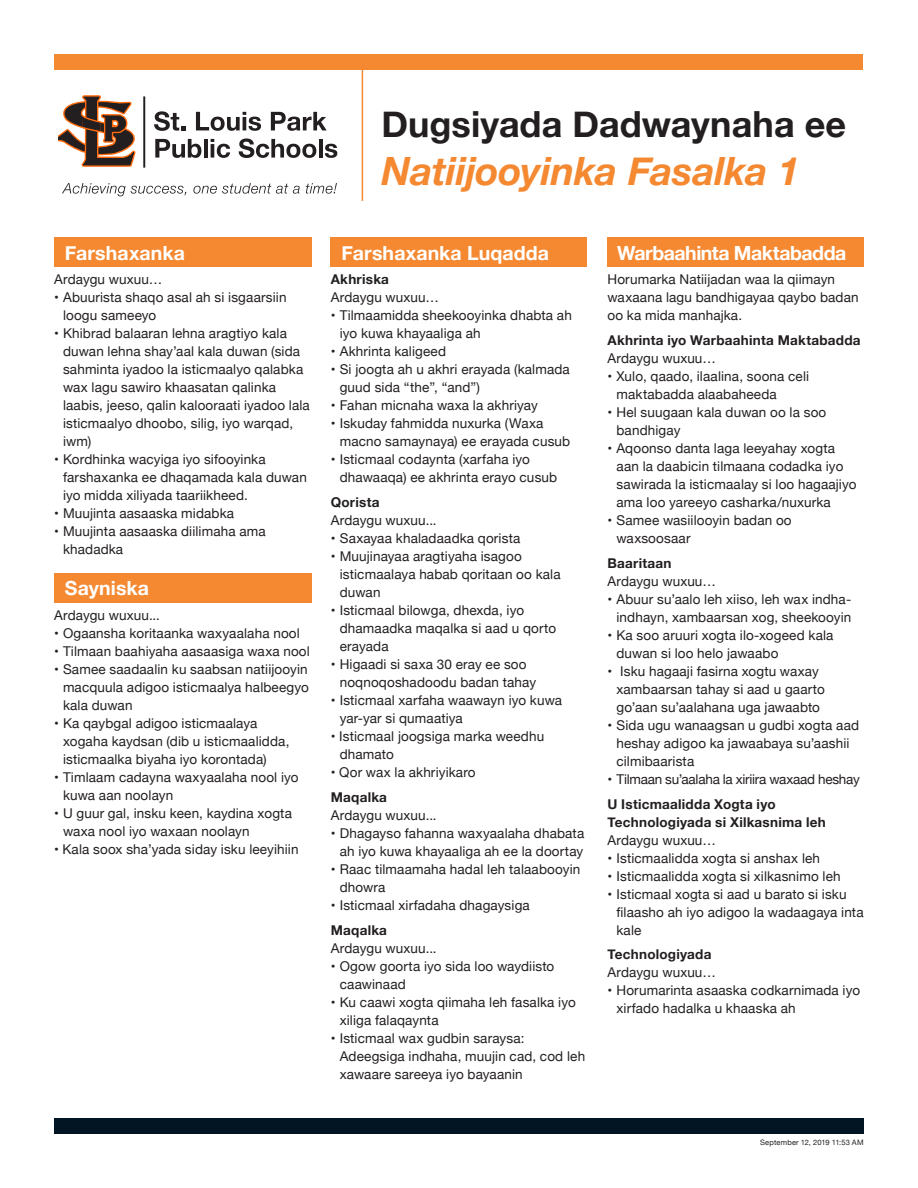
<style>
.page{position:relative;width:918px;height:1188px;background:#fff}
.page>*{position:absolute;margin:0;border:0;box-sizing:border-box;transform-origin:0 0}
.t1{font:italic 700 39px "Helvetica Neue";letter-spacing:-.01em;color:#f58932}
.t2{font:700 36px "Helvetica Neue";letter-spacing:.005em;color:#231f20}
.Headers{font:700 19.5px "Helvetica Neue";color:#fff}
.Headers-2{font:700 19.5px "Helvetica Neue";letter-spacing:-.025em;color:#fff}
.body_text{font:13.5px/18px "Helvetica Neue";letter-spacing:.01em;color:#231f20}
.Subheads{font:700 13.5px/18px "Helvetica Neue";letter-spacing:.02em;color:#231f20}
.body_text-2{font:13.5px "Helvetica Neue";letter-spacing:-.02em;color:#231f20}
.t3{font:7.5px "Helvetica Neue";letter-spacing:.02em;color:#231f20}
</style>
<div class="page">
<div style="left:54px;top:1119px;width:810px;height:15px;background:#011622"></div>
<svg style="left:62px;top:183px;width:124px;height:13px"></svg>
<svg style="left:193px;top:183px;width:107px;height:11px"></svg>
<svg style="left:306px;top:183px;width:31px;height:11px"></svg>
<svg style="left:154px;top:111px;width:31px;height:20px"></svg>
<svg style="left:196px;top:112px;width:65px;height:19px"></svg>
<svg style="left:271px;top:112px;width:56px;height:19px"></svg>
<svg style="left:155px;top:139px;width:46px;height:19px"></svg>
<hr style="left:204px;top:139px;width:4px;height:19px;background:#231f20">
<svg style="left:211px;top:139px;width:19px;height:19px"></svg>
<svg style="left:239px;top:138px;width:77px;height:20px"></svg>
<hr style="left:319px;top:139px;width:4px;height:19px;background:#231f20">
<svg style="left:325px;top:144px;width:12px;height:14px"></svg>
<svg style="left:58px;top:95px;width:78px;height:72px"></svg>
<hr style="left:143px;top:96px;width:2px;height:72px;background:#231f20">
<div style="left:54px;top:54px;width:809px;height:15px;background:#f58932"></div>
<hr style="left:362px;top:63px;width:1px;height:138px;background:#f58932">
<div style="left:54px;top:237px;width:257px;height:29px;background:#f58932"></div>
<div style="left:54px;top:574px;width:257px;height:29px;background:#f58932"></div>
<div style="left:331px;top:237px;width:256px;height:29px;background:#f58932"></div>
<div style="left:608px;top:237px;width:256px;height:29px;background:#f58932"></div>
<p class="t2" style="left:381px;top:96px;width:466px">Dugsiyada Dadwaynaha ee</p>
<p class="t1" style="left:381px;top:140px;width:420px">Natiijooyinka Fasalka 1</p>
<p class="Headers" style="left:65px;top:237px;width:122px">Farshaxanka</p>
<p class="body_text" style="left:54px;top:271px;width:110px">Ardaygu wuxuu…</p>
<p class="body_text" style="left:63px;top:289px;width:225px;text-indent:-9px">• Abuurista shaqo asal ah si isgaarsiin loogu sameeyo</p>
<p class="body_text" style="left:63px;top:325px;width:248px;text-indent:-9px">• Khibrad balaaran lehna aragtiyo kala duwan lehna shay’aal kala duwan (sida sahminta iyadoo la isticmaalyo qalabka wax lagu sawiro khaasatan qalinka laabis, jeeso, qalin kalooraati iyadoo lala isticmaalyo dhoobo, silig, iyo warqad, iwm)</p>
<p class="body_text" style="left:63px;top:451px;width:245px;text-indent:-9px">• Kordhinka wacyiga iyo sifooyinka farshaxanka ee dhaqamada kala duwan iyo midda xiliyada taariikheed.</p>
<p class="body_text" style="left:54px;top:505px;width:182px">• Muujinta aasaaska midabka</p>
<p class="body_text" style="left:63px;top:523px;width:204px;text-indent:-9px">• Muujinta aasaaska diilimaha ama khadadka</p>
<p class="Headers" style="left:65px;top:573px;width:86px">Sayniska</p>
<p class="body_text" style="left:54px;top:607px;width:107px">Ardaygu wuxuu...</p>
<p class="body_text" style="left:54px;top:625px;width:247px">• Ogaansha koritaanka waxyaalaha nool</p>
<p class="body_text" style="left:54px;top:643px;width:257px">• Tilmaan baahiyaha aasaasiga waxa nool</p>
<p class="body_text" style="left:63px;top:661px;width:247px;text-align:justify;text-indent:-9px">• Samee saadaalin ku saabsan natiijooyin macquula adigoo isticmaalya halbeegyo kala duwan</p>
<p class="body_text" style="left:63px;top:715px;width:228px;text-indent:-9px">• Ka qaybgal adigoo isticmaalaya xogaha kaydsan (dib u isticmaalidda, isticmaalka biyaha iyo korontada)</p>
<p class="body_text" style="left:63px;top:769px;width:237px;text-indent:-9px">• Timlaam cadayna waxyaalaha nool iyo kuwa aan noolayn</p>
<p class="body_text" style="left:63px;top:805px;width:230px;text-indent:-9px">• U guur gal, insku keen, kaydina xogta waxa nool iyo waxaan noolayn</p>
<p class="body_text" style="left:54px;top:841px;width:246px">• Kala soox sha’yada siday isku leeyihiin</p>
<p class="Headers" style="left:342px;top:237px;width:209px">Farshaxanka Luqadda</p>
<p class="Subheads" style="left:331px;top:271px;width:60px">Akhriska</p>
<p class="body_text" style="left:331px;top:289px;width:110px">Ardaygu wuxuu…</p>
<p class="body_text" style="left:340px;top:307px;width:234px;text-indent:-9px">• Tilmaamidda sheekooyinka dhabta ah iyo kuwa khayaaliga ah</p>
<p class="body_text" style="left:331px;top:343px;width:117px">• Akhrinta kaligeed</p>
<p class="body_text" style="left:340px;top:361px;width:232px;text-indent:-9px">• Si joogta ah u akhri erayada (kalmada guud sida “the”, “and”)</p>
<p class="body_text" style="left:331px;top:397px;width:209px">• Fahan micnaha waxa la akhriyay</p>
<p class="body_text" style="left:340px;top:415px;width:232px;text-indent:-9px">• Iskuday fahmidda nuxurka (Waxa macno samaynaya) ee erayada cusub</p>
<p class="body_text" style="left:340px;top:451px;width:219px;text-indent:-9px">• Isticmaal codaynta (xarfaha iyo dhawaaqa) ee akhrinta erayo cusub</p>
<p class="Subheads" style="left:331px;top:494px;width:50px">Qorista</p>
<p class="body_text" style="left:331px;top:512px;width:107px">Ardaygu wuxuu...</p>
<p class="body_text" style="left:331px;top:530px;width:191px">• Saxayaa khaladaadka qorista</p>
<p class="body_text" style="left:340px;top:548px;width:222px;text-indent:-9px">• Muujinayaa aragtiyaha isagoo isticmaalaya habab qoritaan oo kala duwan</p>
<p class="body_text" style="left:340px;top:602px;width:218px;text-indent:-9px">• Isticmaal bilowga, dhexda, iyo dhamaadka maqalka si aad u qorto erayada</p>
<p class="body_text" style="left:340px;top:656px;width:198px;text-indent:-9px">• Higaadi si saxa 30 eray ee soo noqnoqoshadoodu badan tahay</p>
<p class="body_text" style="left:340px;top:692px;width:224px;text-indent:-9px">• Isticmaal xarfaha waawayn iyo kuwa yar-yar si qumaatiya</p>
<p class="body_text" style="left:340px;top:728px;width:206px;text-indent:-9px">• Isticmaal joogsiga marka weedhu dhamato</p>
<p class="body_text" style="left:331px;top:764px;width:146px">• Qor wax la akhriyikaro</p>
<p class="Subheads" style="left:331px;top:788px;width:58px">Maqalka</p>
<p class="body_text" style="left:331px;top:807px;width:107px">Ardaygu wuxuu...</p>
<p class="body_text" style="left:331px;top:825px;width:255px;text-align:center">• Dhagayso fahanna waxyaalaha dhabata ah iyo kuwa khayaaliga ah ee la doortay</p>
<p class="body_text" style="left:340px;top:861px;width:242px;text-indent:-9px">• Raac tilmaamaha hadal leh talaabooyin dhowra</p>
<p class="body_text" style="left:331px;top:897px;width:201px">• Isticmaal xirfadaha dhagaysiga</p>
<p class="Subheads" style="left:331px;top:921px;width:58px">Maqalka</p>
<p class="body_text" style="left:331px;top:940px;width:107px">Ardaygu wuxuu...</p>
<p class="body_text" style="left:340px;top:958px;width:216px;text-indent:-9px">• Ogow goorta iyo sida loo waydiisto caawinaad</p>
<p class="body_text" style="left:340px;top:994px;width:238px;text-indent:-9px">• Ku caawi xogta qiimaha leh fasalka iyo xiliga falaqaynta</p>
<p class="body_text" style="left:340px;top:1030px;width:247px;text-indent:-9px">• Isticmaal wax gudbin saraysa:<br>Adeegsiga indhaha, muujin cad, cod leh xawaare sareeya iyo bayaanin</p>
<p class="Headers-2" style="left:617px;top:237px;width:231px">Warbaahinta Maktabadda</p>
<p class="body_text" style="left:608px;top:271px;width:253px">Horumarka Natiijadan waa la qiimayn waxaana lagu bandhigayaa qaybo badan oo ka mida manhajka.</p>
<p class="Subheads" style="left:608px;top:332px;width:255px">Akhrinta iyo Warbaahinta Maktabadda</p>
<p class="body_text" style="left:608px;top:350px;width:110px">Ardaygu wuxuu…</p>
<p class="body_text" style="left:616px;top:368px;width:194px;text-indent:-9px">• Xulo, qaado, ilaalina, soona celi maktabadda alaabaheeda</p>
<p class="body_text" style="left:616px;top:404px;width:211px;text-indent:-9px">• Hel suugaan kala duwan oo la soo bandhigay</p>
<p class="body_text" style="left:616px;top:440px;width:242px;text-indent:-9px">• Aqoonso danta laga leeyahay xogta aan la daabicin tilmaana codadka iyo sawirada la isticmaalay si loo hagaajiyo ama loo yareeyo casharka/nuxurka</p>
<p class="body_text" style="left:616px;top:512px;width:177px;text-indent:-9px">• Samee wasiilooyin badan oo waxsoosaar</p>
<p class="Subheads" style="left:608px;top:554px;width:66px">Baaritaan</p>
<p class="body_text" style="left:608px;top:573px;width:110px">Ardaygu wuxuu…</p>
<p class="body_text" style="left:608px;top:591px;width:245px;text-align:right">• Abuur su’aalo leh xiiso, leh wax indha&shy;indhayn, xambaarsan xog, sheekooyin</p>
<p class="body_text" style="left:616px;top:627px;width:219px;text-indent:-9px">• Ka soo aruuri xogta ilo-xogeed kala duwan si loo helo jawaabo</p>
<p class="body_text" style="left:616px;top:663px;width:210px;text-indent:-9px">• Isku hagaaji fasirna xogtu waxay xambaarsan tahay si aad u gaarto go’aan su’aalahana uga jawaabto</p>
<p class="body_text" style="left:616px;top:717px;width:244px;text-indent:-9px">• Sida ugu wanaagsan u gudbi xogta aad heshay adigoo ka jawaabaya su’aashii cilmibaarista</p>
<p class="body_text-2" style="left:608px;top:769px;width:254px">• Tilmaan su’aalaha la xiriira waxaad heshay</p>
<p class="Subheads" style="left:608px;top:795px;width:220px">U Isticmaalidda Xogta iyo<br>Technologiyada si Xilkasnima leh</p>
<p class="body_text" style="left:608px;top:832px;width:110px">Ardaygu wuxuu…</p>
<p class="body_text" style="left:608px;top:850px;width:214px">• Isticmaalidda xogta si anshax leh</p>
<p class="body_text" style="left:608px;top:868px;width:235px">• Isticmaalidda xogta si xilkasnimo leh</p>
<p class="body_text" style="left:616px;top:886px;width:249px;text-indent:-9px">• Isticmaal xogta si aad u barato si isku filaasho ah iyo adigoo la wadaagaya inta kale</p>
<p class="Subheads" style="left:608px;top:946px;width:106px">Technologiyada</p>
<p class="body_text" style="left:608px;top:964px;width:110px">Ardaygu wuxuu…</p>
<p class="body_text" style="left:616px;top:982px;width:245px;text-indent:-9px">• Horumarinta asaaska codkarnimada iyo xirfado hadalka u khaaska ah</p>
<p class="t3" style="left:760px;top:1137px;width:105px">September 12, 2019 11:53 AM</p>
</div>
